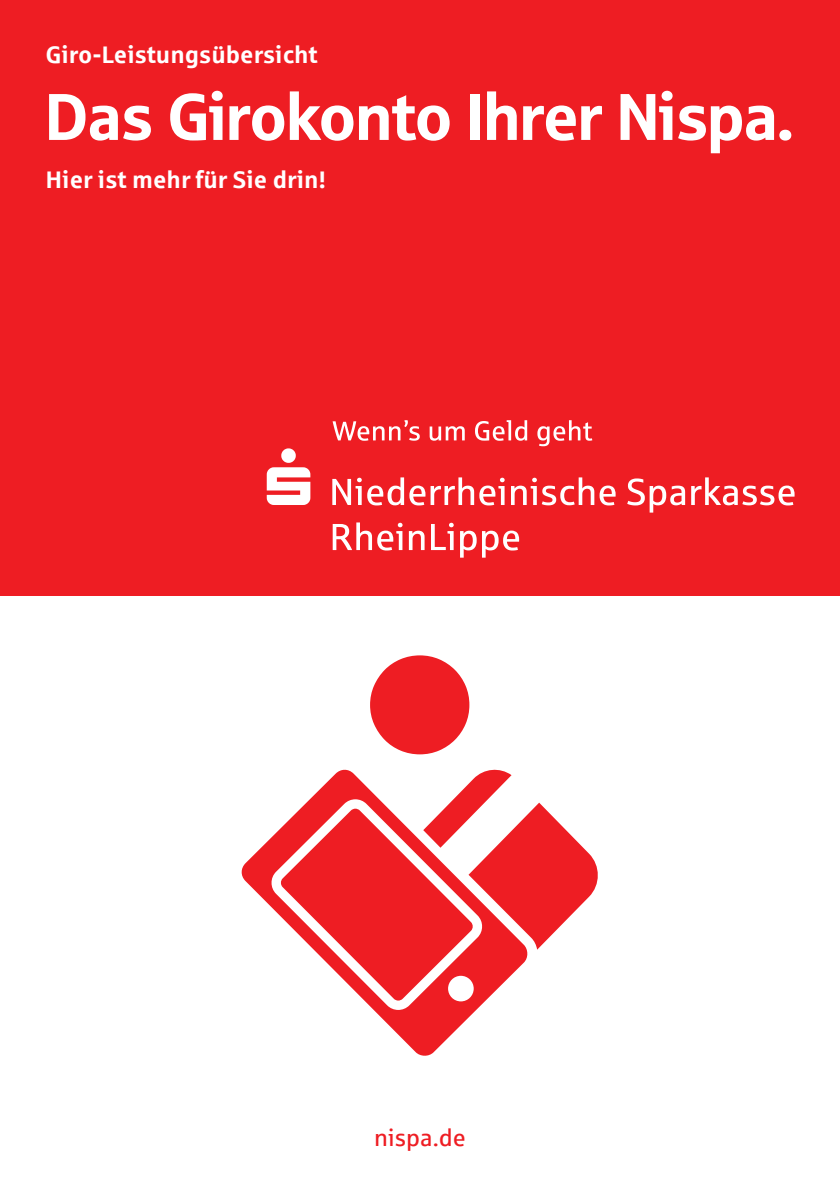
<style>
.page{position:relative;width:840px;height:1191px;background:#fff}
.page>*{position:absolute;margin:0;border:0;box-sizing:border-box;transform-origin:0 0}
.t1{font:66px "Sparkasse Head";color:#fff}
.t2{font:700 24px "Sparkasse Rg";color:#fff}
.t3{font:24px "Sparkasse Rg";color:#ee1d23}
</style>
<div class="page">
<div style="left:0;top:0;width:839px;height:595px;background:#ee1d23"></div>
<svg style="left:370px;top:655px;width:99px;height:99px"></svg>
<svg style="left:528px;top:802px;width:70px;height:148px"></svg>
<svg style="left:241px;top:769px;width:287px;height:287px"></svg>
<svg style="left:332px;top:522px;width:187px;height:35px"></svg>
<svg style="left:266px;top:420px;width:528px;height:92px"></svg>
<p class="t2" style="left:45px;top:40px;width:274px">Giro-Leistungsübersicht</p>
<p class="t1" style="left:45px;top:75px;width:749px">Das Girokonto Ihrer Nispa.</p>
<p class="t2" style="left:45px;top:164px;width:282px">Hier ist mehr für Sie drin!</p>
<p class="t3" style="left:374px;top:1122px;width:93px">nispa.de</p>
</div>
